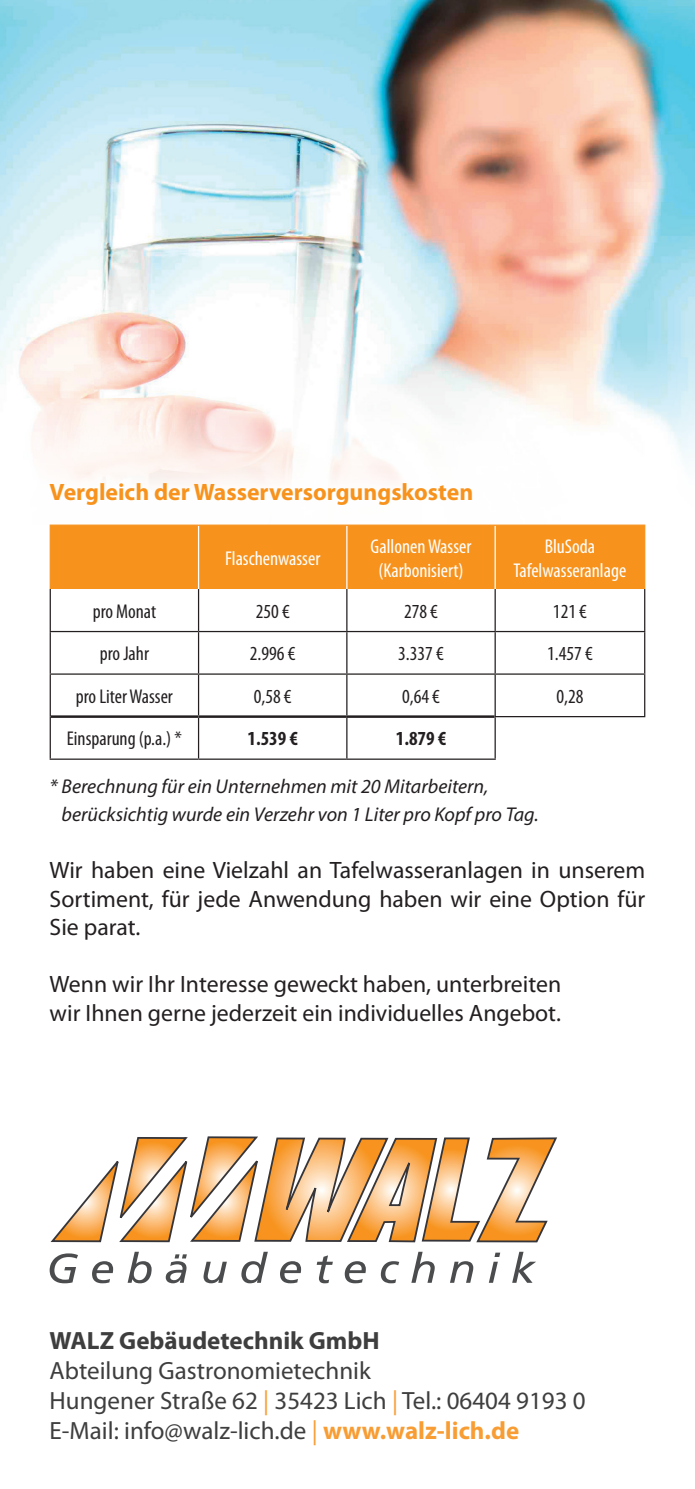
<style>
.page{position:relative;width:695px;height:1489px;background:#fff}
.page>*{position:absolute;margin:0;border:0;box-sizing:border-box;transform-origin:0 0}
.t1{font:25px/30px "Myriad Pro";color:#3e3e3f}
.t2{font:700 25px "Myriad Pro";color:#3e3e3f}
.t3{font:23.75px/28.5px "Myriad Pro";color:#231f20;text-align:justify}
.t4{font:700 23.75px "Myriad Pro";color:#f7931d}
.t5{font:italic 20px/28.5px "Myriad Pro";color:#231f20}
.t6{font:condensed 20px "Myriad Pro";color:#231f20}
.t7{font:condensed 20px/24px "Myriad Pro";color:#fff;text-align:center}
.t8{font:700 condensed 20px "Myriad Pro";color:#231f20}
.s1{color:#f89d33}
.s2{font-weight:700;color:#f89d33}
</style>
<div class="page">
<img style="left:0;top:0;width:694px;height:525px">
<svg style="left:50px;top:1253px;width:28px;height:30px"></svg>
<svg style="left:92px;top:1261px;width:21px;height:22px"></svg>
<svg style="left:128px;top:1251px;width:24px;height:32px"></svg>
<svg style="left:166px;top:1254px;width:21px;height:29px"></svg>
<svg style="left:203px;top:1261px;width:24px;height:22px"></svg>
<svg style="left:241px;top:1251px;width:27px;height:32px"></svg>
<svg style="left:280px;top:1261px;width:21px;height:22px"></svg>
<svg style="left:316px;top:1255px;width:17px;height:28px"></svg>
<svg style="left:344px;top:1261px;width:22px;height:22px"></svg>
<svg style="left:381px;top:1261px;width:18px;height:22px"></svg>
<svg style="left:411px;top:1251px;width:23px;height:31px"></svg>
<svg style="left:450px;top:1261px;width:23px;height:21px"></svg>
<svg style="left:489px;top:1252px;width:11px;height:30px"></svg>
<svg style="left:512px;top:1251px;width:24px;height:31px"></svg>
<svg style="left:50px;top:1136px;width:507px;height:107px"></svg>
<div style="left:51px;top:526px;width:593px;height:63px;background:#f7931d"></div>
<hr style="left:50px;top:589px;width:1px;height:42px;background:#231f20">
<hr style="left:198px;top:589px;width:1px;height:42px;background:#231f20">
<hr style="left:346px;top:589px;width:1px;height:42px;background:#231f20">
<hr style="left:494px;top:589px;width:1px;height:42px;background:#231f20">
<hr style="left:644px;top:589px;width:1px;height:42px;background:#231f20">
<hr style="left:50px;top:631px;width:148px;height:1px;background:#231f20">
<hr style="left:50px;top:632px;width:1px;height:41px;background:#231f20">
<hr style="left:198px;top:631px;width:149px;height:1px;background:#231f20">
<hr style="left:198px;top:632px;width:1px;height:41px;background:#231f20">
<hr style="left:347px;top:631px;width:148px;height:1px;background:#231f20">
<hr style="left:346px;top:632px;width:1px;height:41px;background:#231f20">
<hr style="left:495px;top:631px;width:150px;height:1px;background:#231f20">
<hr style="left:494px;top:632px;width:1px;height:41px;background:#231f20">
<hr style="left:644px;top:632px;width:1px;height:41px;background:#231f20">
<hr style="left:50px;top:673px;width:148px;height:1px;background:#231f20">
<hr style="left:50px;top:674px;width:1px;height:42px;background:#231f20">
<hr style="left:198px;top:673px;width:149px;height:1px;background:#231f20">
<hr style="left:198px;top:674px;width:1px;height:41px;background:#231f20">
<hr style="left:347px;top:673px;width:148px;height:1px;background:#231f20">
<hr style="left:346px;top:674px;width:1px;height:41px;background:#231f20">
<hr style="left:495px;top:673px;width:150px;height:1px;background:#231f20">
<hr style="left:494px;top:674px;width:1px;height:42px;background:#231f20">
<hr style="left:644px;top:674px;width:1px;height:42px;background:#231f20">
<hr style="left:50px;top:716px;width:1px;height:42px;background:#231f20">
<hr style="left:198px;top:717px;width:1px;height:41px;background:#231f20">
<hr style="left:346px;top:717px;width:1px;height:41px;background:#231f20">
<hr style="left:494px;top:716px;width:151px;height:1px;background:#231f20">
<hr style="left:494px;top:717px;width:1px;height:41px;background:#231f20">
<hr style="left:50px;top:758px;width:148px;height:1px;background:#231f20">
<hr style="left:198px;top:758px;width:149px;height:1px;background:#231f20">
<hr style="left:347px;top:758px;width:148px;height:1px;background:#231f20">
<hr style="left:198px;top:526px;width:1px;height:63px;background:#fff">
<hr style="left:346px;top:526px;width:1px;height:63px;background:#fff">
<hr style="left:494px;top:526px;width:1px;height:63px;background:#fff">
<hr style="left:50px;top:524px;width:148px;height:2px;background:#f7931d">
<hr style="left:50px;top:526px;width:1px;height:63px;background:#f7931d">
<hr style="left:198px;top:524px;width:149px;height:2px;background:#f7931d">
<hr style="left:347px;top:524px;width:148px;height:2px;background:#f7931d">
<hr style="left:495px;top:524px;width:150px;height:2px;background:#f7931d">
<hr style="left:644px;top:526px;width:1px;height:63px;background:#f7931d">
<hr style="left:51px;top:715px;width:147px;height:2px;background:#231f20">
<hr style="left:198px;top:715px;width:149px;height:2px;background:#231f20">
<hr style="left:347px;top:715px;width:147px;height:2px;background:#231f20">
<p class="t4" style="left:50px;top:476px;width:425px">Vergleich der Wasserversorgungskosten</p>
<p class="t7" style="left:225px;top:545px;width:97px">Flaschenwasser</p>
<p class="t7" style="left:370px;top:533px;width:102px">Gallonen Wasser (Karbonisiert)</p>
<p class="t7" style="left:513px;top:533px;width:114px">BluSoda<br>Tafelwasseranlage</p>
<p class="t6" style="left:93px;top:599px;width:65px">pro Monat</p>
<p class="t6" style="left:256px;top:599px;width:35px">250 €</p>
<p class="t6" style="left:404px;top:599px;width:35px">278 €</p>
<p class="t6" style="left:553px;top:599px;width:35px">121 €</p>
<p class="t6" style="left:100px;top:641px;width:51px">pro Jahr</p>
<p class="t6" style="left:250px;top:641px;width:47px">2.996 €</p>
<p class="t6" style="left:398px;top:641px;width:47px">3.337 €</p>
<p class="t6" style="left:547px;top:641px;width:47px">1.457 €</p>
<p class="t6" style="left:76px;top:684px;width:98px">pro Liter Wasser</p>
<p class="t6" style="left:254px;top:684px;width:39px">0,58 €</p>
<p class="t6" style="left:402px;top:684px;width:39px">0,64 €</p>
<p class="t6" style="left:556px;top:684px;width:28px">0,28</p>
<p class="t6" style="left:67px;top:726px;width:116px">Einsparung (p.a.) *</p>
<p class="t8" style="left:247px;top:726px;width:52px">1.539 €</p>
<p class="t8" style="left:396px;top:726px;width:52px">1.879 €</p>
<p class="t5" style="left:62px;top:771px;width:478px;text-indent:-12px">* Berechnung für ein Unternehmen mit 20 Mitarbeitern, berücksichtig wurde ein Verzehr von 1 Liter pro Kopf pro Tag.</p>
<p class="t3" style="left:50px;top:855px;width:597px">Wir haben eine Vielzahl an Tafelwasseranlagen in unserem Sortiment, für jede Anwendung haben wir eine Option für Sie parat.</p>
<p class="t3" style="left:50px;top:969px;width:513px">Wenn wir Ihr Interesse geweckt haben, unterbreiten wir Ihnen gerne jederzeit ein individuelles Angebot.</p>
<p class="t2" style="left:50px;top:1324px;width:331px">WALZ Gebäudetechnik GmbH</p>
<p class="t1" style="left:50px;top:1355px;width:537px">Abteilung Gastronomietechnik<br>Hungener Straße 62 <span class="s1">|</span> 35423 Lich <span class="s1">|</span> Tel.: 06404 9193 0<br>E-Mail: info@walz-lich.de <span class="s1">|</span> <span class="s2">www.walz-lich.de</span></p>
</div>
